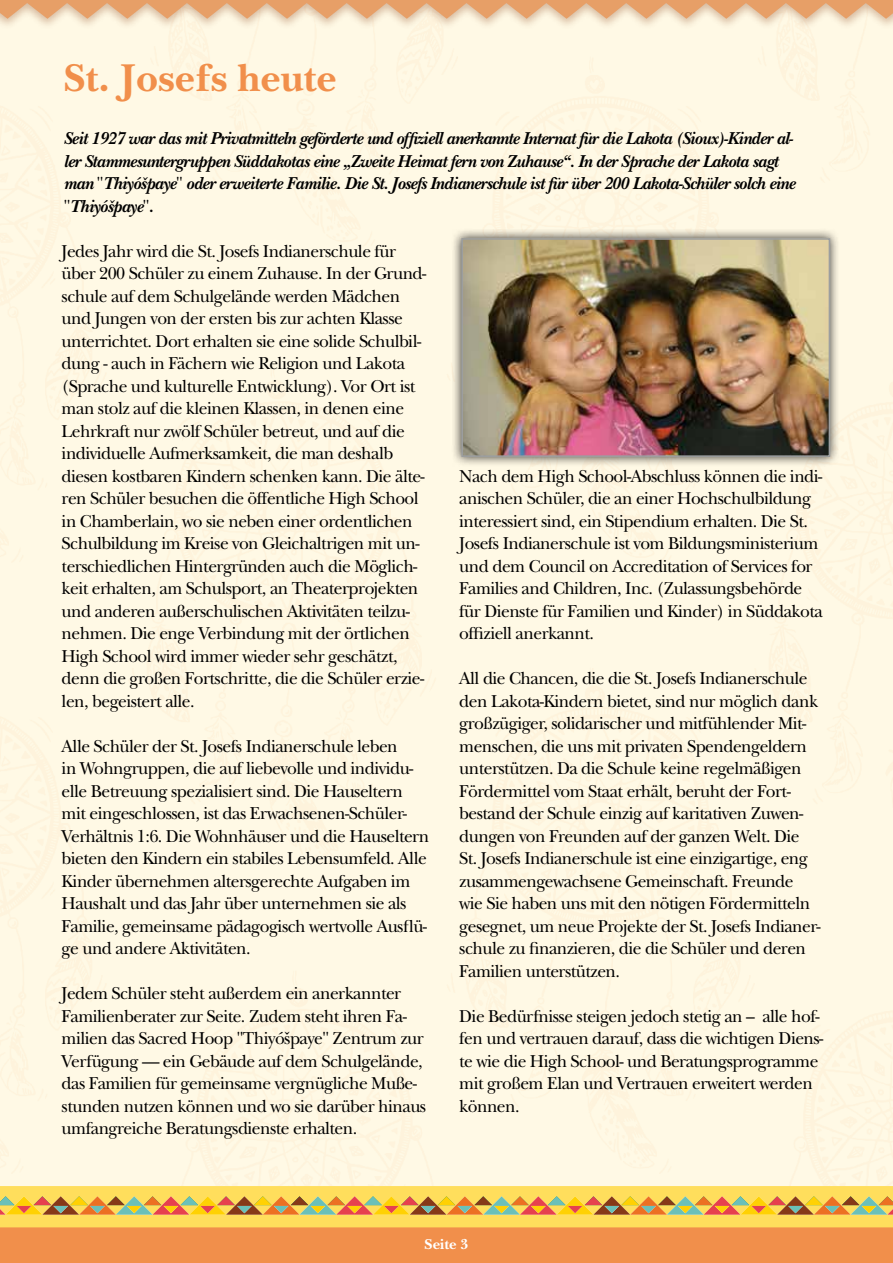
<style>
.page{position:relative;width:893px;height:1263px;background:#fff}
.page>*{position:absolute;margin:0;border:0;box-sizing:border-box;transform-origin:0 0}
.t1{font:700 40.5px "New Baskerville Std";color:#f18f4b}
.t2{font:18px/22.5px "New Baskerville Std";letter-spacing:-.03em;color:#000}
.t3{font:italic 700 18px/22.5px "New Baskerville Std";letter-spacing:-.03em;color:#000}
.t4{font:700 15px "New Baskerville Std";color:#fff}
.s1{font-weight:400;font-style:normal}
</style>
<div class="page">
<img style="left:0;top:30px;width:893px;height:1198px">
<div style="left:451px;top:228px;width:389px;height:239px;background:#000;opacity:.75"></div>
<img style="left:464px;top:241px;width:363px;height:213px">
<div style="left:461px;top:238px;width:369px;height:219px;border:2px solid #9c9e9f"></div>
<div style="left:0;top:1228px;width:893px;height:35px;background:#f18f4b"></div>
<div style="left:0;top:0;width:893px;height:30px;background:#863a11;opacity:.33"></div>
<svg style="left:0;top:0;width:893px;height:19px;background:#e9b88d"></svg>
<svg style="left:0;top:1186px;width:893px;height:41px;background:#ecc557"></svg>
<h1 class="t1" style="left:64px;top:55px;width:274px">St. Josefs heute</h1>
<p class="t3" style="left:64px;top:127px;width:733px">Seit 1927 war das mit Privatmitteln geförderte und offiziell anerkannte Internat für die Lakota (Sioux)-Kinder al&shy;ler Stammesuntergruppen Süddakotas eine „Zweite Heimat fern von Zuhause“. In der Sprache der Lakota sagt man <span class="s1">"</span>Thiyóšpaye<span class="s1">"</span> oder erweiterte Familie. Die St. Josefs Indianerschule ist für über 200 Lakota-Schüler solch eine <span class="s1">"</span>Thiyóšpaye<span class="s1">"</span>.</p>
<p class="t2" style="left:62px;top:240px;width:366px">Jedes Jahr wird die St. Josefs Indianerschule für über 200 Schüler zu einem Zuhause. In der Grund&shy;schule auf dem Schulgelände werden Mädchen und Jungen von der ersten bis zur achten Klasse unterrichtet. Dort erhalten sie eine solide Schulbil&shy;dung - auch in Fächern wie Religion und Lakota (Sprache und kulturelle Entwicklung). Vor Ort ist man stolz auf die kleinen Klassen, in denen eine Lehrkraft nur zwölf Schüler betreut, und auf die individuelle Aufmerksamkeit, die man deshalb diesen kostbaren Kindern schenken kann. Die älte&shy;ren Schüler besuchen die öffentliche High School in Chamberlain, wo sie neben einer ordentlichen Schulbildung im Kreise von Gleichaltrigen mit un&shy;terschiedlichen Hintergründen auch die Möglich&shy;keit erhalten, am Schulsport, an Theaterprojekten und anderen außerschulischen Aktivitäten teilzu&shy;nehmen. Die enge Verbindung mit der örtlichen High School wird immer wieder sehr geschätzt, denn die großen Fortschritte, die die Schüler erzie&shy;len, begeistert alle.</p>
<p class="t2" style="left:62px;top:735px;width:369px">Alle Schüler der St. Josefs Indianerschule leben<br>in Wohngruppen, die auf liebevolle und individu&shy;elle Betreuung spezialisiert sind. Die Hauseltern mit eingeschlossen, ist das Erwachsenen-Schüler-Verhältnis 1:6. Die Wohnhäuser und die Hauseltern bieten den Kindern ein stabiles Lebensumfeld. Alle Kinder übernehmen altersgerechte Aufgaben im Haushalt und das Jahr über unternehmen sie als Familie, gemeinsame pädagogisch wertvolle Ausflü&shy;ge und andere Aktivitäten.</p>
<p class="t2" style="left:62px;top:982px;width:366px">Jedem Schüler steht außerdem ein anerkannter Familienberater zur Seite. Zudem steht ihren Fa&shy;milien das Sacred Hoop "Thiyóšpaye" Zentrum zur Verfügung — ein Gebäude auf dem Schulgelände, das Familien für gemeinsame vergnügliche Muße&shy;stunden nutzen können und wo sie darüber hinaus umfangreiche Beratungsdienste erhalten.</p>
<p class="t2" style="left:459px;top:465px;width:365px">Nach dem High School-Abschluss können die indi&shy;anischen Schüler, die an einer Hochschulbildung interessiert sind, ein Stipendium erhalten. Die St.<br>Josefs Indianerschule ist vom Bildungsministerium und dem Council on Accreditation of Services for Families and Children, Inc. (Zulassungsbehörde für Dienste für Familien und Kinder) in Süddakota offiziell anerkannt.</p>
<p class="t2" style="left:459px;top:667px;width:363px">All die Chancen, die die St. Josefs Indianerschule den Lakota-Kindern bietet, sind nur möglich dank großzügiger, solidarischer und mitfühlender Mit&shy;menschen, die uns mit privaten Spendengeldern unterstützen. Da die Schule keine regelmäßigen Fördermittel vom Staat erhält, beruht der Fort&shy;bestand der Schule einzig auf karitativen Zuwen&shy;dungen von Freunden auf der ganzen Welt. Die St. Josefs Indianerschule ist eine einzigartige, eng zusammengewachsene Gemeinschaft. Freunde wie Sie haben uns mit den nötigen Fördermitteln gesegnet, um neue Projekte der St. Josefs Indianer&shy;schule zu finanzieren, die die Schüler und deren Familien unterstützen.</p>
<p class="t2" style="left:459px;top:1005px;width:366px">Die Bedürfnisse steigen jedoch stetig an – alle hof&shy;fen und vertrauen darauf, dass die wichtigen Diens&shy;te wie die High School- und Beratungsprogramme mit großem Elan und Vertrauen erweitert werden können.</p>
<p class="t4" style="left:425px;top:1235px;width:45px">Seite 3</p>
</div>
